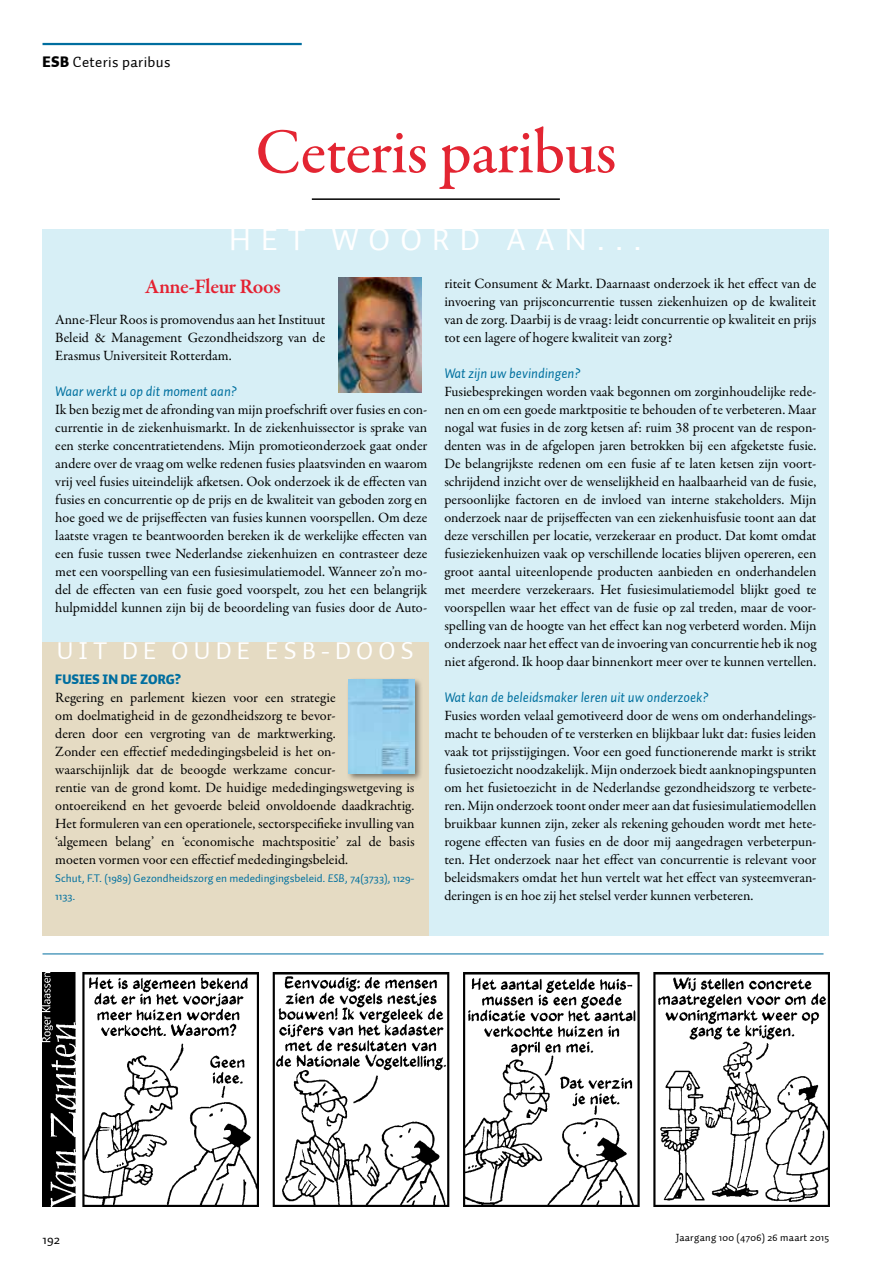
<style>
.page{position:relative;width:893px;height:1263px;background:#fff}
.page>*{position:absolute;margin:0;border:0;box-sizing:border-box;transform-origin:0 0}
.t1{font:500 64.5px "Garamond Premr Pro";letter-spacing:-.01em;color:#e32532}
.t2{font:31.5px "Auto 1";letter-spacing:.32em;color:#fff}
.t3{font:24.75px "Auto 1";letter-spacing:.21em;color:#fff}
.t4{font:600 21px "Garamond Premr Pro";letter-spacing:-.02em;color:#e42131}
.t5{font:15px "Auto 1";letter-spacing:.025em;color:#000}
.t6{font:14.25px/18px "Garamond Premr Pro";color:#000;text-align:justify}
.t7{font:italic 14.25px "Auto 1";color:#00709f}
.t8{font:900 13.5px "Auto 1";color:#006e9f}
.t9{font:13.5px "Auto 1";color:#000}
.t10{font:11.25px/18px "Auto 1";color:#00709f}
.t11{font:10.5px "Auto 1";letter-spacing:.025em;color:#000}
.s1{font-weight:900}
.s2{font-style:italic}
</style>
<div class="page">
<hr style="left:43px;top:43px;width:259px;height:2px;background:#006e9f">
<div style="left:43px;top:229px;width:786px;height:707px;background:#d7eff6"></div>
<div style="left:43px;top:642px;width:386px;height:294px;background:#e5dbc3"></div>
<hr style="left:43px;top:954px;width:780px;height:1px;background:#006e9f">
<hr style="left:312px;top:198px;width:248px;height:2px;background:#000">
<img style="left:43px;top:972px;width:786px;height:234px">
<div style="left:346px;top:677px;width:77px;height:105px;background:#000;opacity:.49"></div>
<img style="left:348px;top:679px;width:66px;height:94px">
<img style="left:338px;top:278px;width:84px;height:115px">
<p class="t5" style="left:43px;top:53px;width:130px"><span class="s1">ESB</span> Ceteris paribus</p>
<h1 class="t1" style="left:255px;top:113px;width:363px">Ceteris paribus</h1>
<h2 class="t2" style="left:229px;top:220px;width:414px">HET WOORD AAN...</h2>
<h3 class="t4" style="left:145px;top:273px;width:137px">Anne-Fleur Roos</h3>
<p class="t6" style="left:55px;top:311px;width:271px">Anne-Fleur Roos is promovendus aan het Instituut Beleid &amp; Management Gezondheidszorg van de Erasmus Universiteit Rotterdam.</p>
<p class="t7" style="left:55px;top:382px;width:183px">Waar werkt u op dit moment aan?</p>
<p class="t6" style="left:55px;top:401px;width:374px">Ik ben bezig met de afronding van mijn proefschrift over fusies en con&shy;currentie in de ziekenhuismarkt. In de ziekenhuissector is sprake van een sterke concentratietendens. Mijn promotieonderzoek gaat onder andere over de vraag om welke redenen fusies plaatsvinden en waarom vrij veel fusies uiteindelijk afketsen. Ook onderzoek ik de effecten van fusies en concurrentie op de prijs en de kwaliteit van geboden zorg en hoe goed we de prijseffecten van fusies kunnen voorspellen. Om deze laatste vragen te beantwoorden bereken ik de werkelijke effecten van een fusie tussen twee Nederlandse ziekenhuizen en contrasteer deze met een voorspelling van een fusiesimulatiemodel. Wanneer zo’n mo&shy;del de effecten van een fusie goed voorspelt, zou het een belangrijk hulpmiddel kunnen zijn bij de beoordeling van fusies door de Auto-</p>
<h3 class="t3" style="left:57px;top:635px;width:359px">UIT DE OUDE ESB-DOOS</h3>
<p class="t8" style="left:55px;top:670px;width:127px">FUSIES IN DE ZORG?</p>
<p class="t6" style="left:55px;top:689px;width:361px;text-align:left">Regering en parlement kiezen voor een strategie<br>om doelmatigheid in de gezondheidszorg te bevor-<br>deren door een vergroting van de marktwerking.<br>Zonder een effectief mededingingsbeleid is het on-<br>waarschijnlijk dat de beoogde werkzame concur-<br>rentie van de grond komt. De huidige mededingingswetgeving is ontoereikend en het gevoerde beleid onvoldoende daadkrachtig.<br>Het formuleren van een operationele, sectorspecifieke invulling van ‘algemeen belang’ en ‘economische machtspositie’ zal de basis moeten vormen voor een effectief mededingingsbeleid.</p>
<p class="t10" style="left:55px;top:869px;width:361px">Schut, F.T. (1989) Gezondheidszorg en mededingingsbeleid. <span class="s2">ESB</span>, 74(3733), 1129-<br>1133.</p>
<p class="t6" style="left:444px;top:275px;width:374px">riteit Consument &amp; Markt. Daarnaast onderzoek ik het effect van de invoering van prijsconcurrentie tussen ziekenhuizen op de kwaliteit van de zorg. Daarbij is de vraag: leidt concurrentie op kwaliteit en prijs tot een lagere of hogere kwaliteit van zorg?</p>
<p class="t7" style="left:444px;top:364px;width:138px">Wat zijn uw bevindingen?</p>
<p class="t6" style="left:444px;top:383px;width:374px">Fusiebesprekingen worden vaak begonnen om zorginhoudelijke rede&shy;nen en om een goede marktpositie te behouden of te verbeteren. Maar nogal wat fusies in de zorg ketsen af: ruim 38 procent van de respon&shy;denten was in de afgelopen jaren betrokken bij een afgeketste fusie.<br>De belangrijkste redenen om een fusie af te laten ketsen zijn voort&shy;schrijdend inzicht over de wenselijkheid en haalbaarheid van de fusie, persoonlijke factoren en de invloed van interne stakeholders. Mijn onderzoek naar de prijseffecten van een ziekenhuisfusie toont aan dat deze verschillen per locatie, verzekeraar en product. Dat komt omdat fusieziekenhuizen vaak op verschillende locaties blijven opereren, een groot aantal uiteenlopende producten aanbieden en onderhandelen met meerdere verzekeraars. Het fusiesimulatiemodel blijkt goed te voorspellen waar het effect van de fusie op zal treden, maar de voor&shy;spelling van de hoogte van het effect kan nog verbeterd worden. Mijn onderzoek naar het effect van de invoering van concurrentie heb ik nog niet afgerond. Ik hoop daar binnenkort meer over te kunnen vertellen.</p>
<p class="t7" style="left:444px;top:688px;width:266px">Wat kan de beleidsmaker leren uit uw onderzoek?</p>
<p class="t6" style="left:444px;top:707px;width:374px">Fusies worden velaal gemotiveerd door de wens om onderhandelings&shy;macht te behouden of te versterken en blijkbaar lukt dat: fusies leiden vaak tot prijsstijgingen. Voor een goed functionerende markt is strikt fusietoezicht noodzakelijk. Mijn onderzoek biedt aanknopingspunten om het fusietoezicht in de Nederlandse gezondheidszorg te verbete&shy;ren. Mijn onderzoek toont onder meer aan dat fusiesimulatiemodellen bruikbaar kunnen zijn, zeker als rekening gehouden wordt met hete&shy;rogene effecten van fusies en de door mij aangedragen verbeterpun&shy;ten. Het onderzoek naar het effect van concurrentie is relevant voor beleidsmakers omdat het hun vertelt wat het effect van systeemveran&shy;deringen is en hoe zij het stelsel verder kunnen verbeteren.</p>
<p class="t9" style="left:43px;top:1231px;width:19px">192</p>
<p class="t11" style="left:676px;top:1231px;width:155px">Jaargang 100 (4706) 26 maart 2015</p>
</div>
